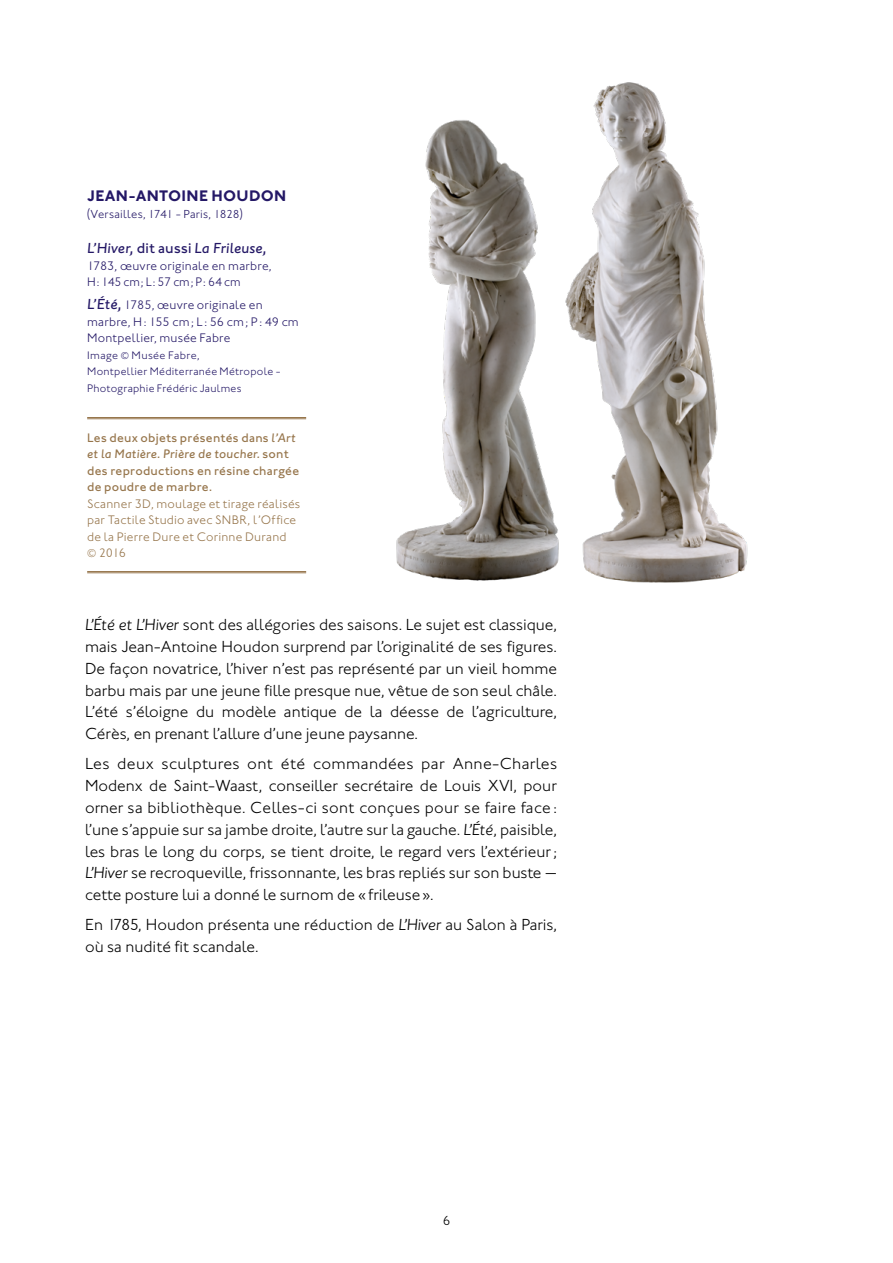
<style>
.page{position:relative;width:893px;height:1263px;background:#fff}
.page>*{position:absolute;margin:0;border:0;box-sizing:border-box;transform-origin:0 0}
._1-texte_courant{font:300 16.5px/21.8px "Johnston ITC";color:#000;text-align:justify}
.t1{font:700 15.75px "Johnston ITC";letter-spacing:.02em;color:#241866}
.t2{font:italic 500 15px "Johnston ITC Pro";letter-spacing:.015em;color:#241866}
.t3{font:300 13.5px "Johnston ITC";color:#000}
.t4{font:300 12.75px/16.5px "Johnston ITC";letter-spacing:.015em;color:#96754b}
.t5{font:300 12.75px/16.5px "Johnston ITC";letter-spacing:.015em;color:#241866}
.t6{font:300 12px "Johnston ITC";letter-spacing:.015em;color:#241866}
.t7{font:300 11.25px/16.5px "Johnston ITC";letter-spacing:.02em;color:#241866}
.s1{font-family:"Johnston ITC";font-style:normal}
.s2{font-family:"Johnston ITC Pro";font-weight:500;font-style:italic;font-size:15px}
.s3{font-weight:500}
.s4{font-family:"Johnston ITC Pro";font-weight:500;font-style:italic}
.s5{font-family:"Johnston ITC Pro";font-style:italic}
</style>
<div class="page">
<hr style="left:87px;top:417px;width:219px;height:1px;background:#96754b">
<hr style="left:87px;top:418px;width:219px;height:1px;background:#96754b">
<hr style="left:87px;top:571px;width:219px;height:1px;background:#96754b">
<hr style="left:87px;top:572px;width:219px;height:1px;background:#96754b">
<img style="left:396px;top:120px;width:141px;height:461px">
<img style="left:537px;top:82px;width:211px;height:501px">
<p class="t1" style="left:87px;top:186px;width:201px">JEAN-ANTOINE HOUDON</p>
<p class="t6" style="left:87px;top:206px;width:157px">(Versailles, 1741 - Paris, 1828)</p>
<p class="t2" style="left:87px;top:239px;width:181px">L’Hiver, <span class="s1">dit aussi</span> La Frileuse,</p>
<p class="t5" style="left:87px;top:257px;width:186px">1783, œuvre originale en marbre,<br>H: 145 cm; L: 57 cm; P: 64 cm</p>
<p class="t5" style="left:87px;top:297px;width:213px"><span class="s2">L’Été,</span> 1785, œuvre originale en marbre, H: 155 cm; L: 56 cm; P: 49 cm<br>Montpellier, musée Fabre</p>
<p class="t7" style="left:87px;top:347px;width:195px">Image © Musée Fabre,<br>Montpellier Méditerranée Métropole -<br>Photographie Frédéric Jaulmes</p>
<p class="t4" style="left:87px;top:429px;width:214px"><span class="s3">Les deux objets présentés dans</span> <span class="s4">l’Art et la Matière. Prière de toucher.</span> <span class="s3">sont des reproductions en résine chargée de poudre de marbre.<br></span>Scanner 3D, moulage et tirage réalisés par Tactile Studio avec SNBR, l’Office de la Pierre Dure et Corinne Durand<br>© 2016</p>
<p class="_1-texte_courant" style="left:85px;top:614px;width:474px"><span class="s5">L’Été et L’Hiver</span> sont des allégories des saisons. Le sujet est classique, mais Jean-Antoine Houdon surprend par l’originalité de ses figures.<br>De façon novatrice, l’hiver n’est pas représenté par un vieil homme barbu mais par une jeune fille presque nue, vêtue de son seul châle.<br>L’été s’éloigne du modèle antique de la déesse de l’agriculture, Cérès, en prenant l’allure d’une jeune paysanne.</p>
<p class="_1-texte_courant" style="left:85px;top:753px;width:474px">Les deux sculptures ont été commandées par Anne-Charles Modenx de Saint-Waast, conseiller secrétaire de Louis XVI, pour orner sa bibliothèque. Celles-ci sont conçues pour se faire face : l’une s’appuie sur sa jambe droite, l’autre sur la gauche. <span class="s5">L’Été</span>, paisible, les bras le long du corps, se tient droite, le regard vers l’extérieur; <span class="s5">L’Hiver</span> se recroqueville, frissonnante, les bras repliés sur son buste — cette posture lui a donné le surnom de « frileuse».</p>
<p class="_1-texte_courant" style="left:85px;top:914px;width:473px">En 1785, Houdon présenta une réduction de <span class="s5">L’Hiver</span> au Salon à Paris, où sa nudité fit scandale.</p>
<p class="t3" style="left:443px;top:1213px;width:9px">6</p>
</div>
